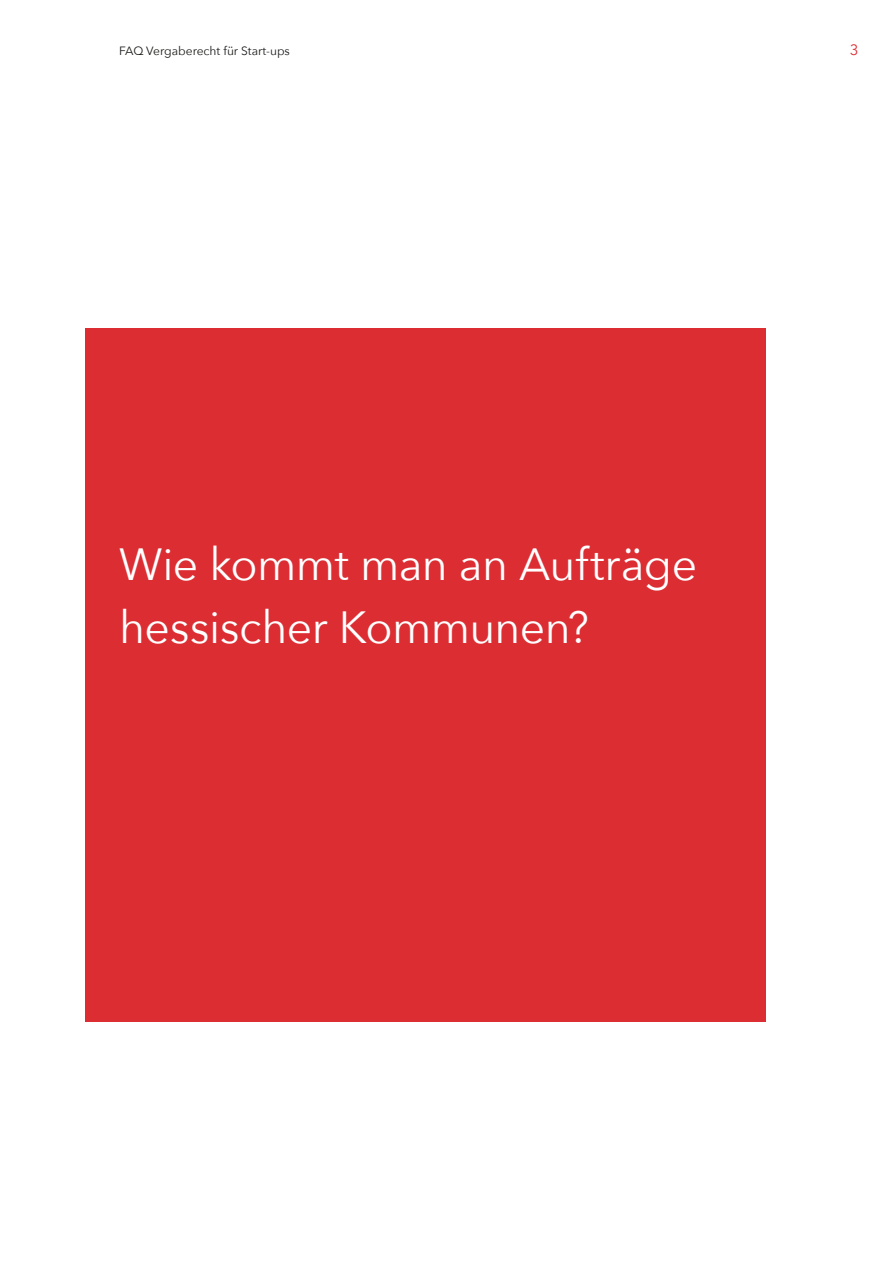
<style>
.page{position:relative;width:893px;height:1263px;background:#fff}
.page>*{position:absolute;margin:0;border:0;box-sizing:border-box;transform-origin:0 0}
.t1{font:45px/63px "Avenir Next";letter-spacing:-.01em;color:#fff}
.t2{font:15px "Avenir Next";color:#dc2d33}
.t3{font:12px "Avenir Next";color:#1a1a18}
</style>
<div class="page">
<div style="left:85px;top:328px;width:680px;height:693px;background:#dc2d33"></div>
<p class="t3" style="left:119px;top:41px;width:172px">FAQ Vergaberecht für Start-ups</p>
<p class="t2" style="left:850px;top:37px;width:10px">3</p>
<p class="t1" style="left:119px;top:531px;width:580px">Wie kommt man an Aufträge hessischer Kommunen?</p>
</div>
